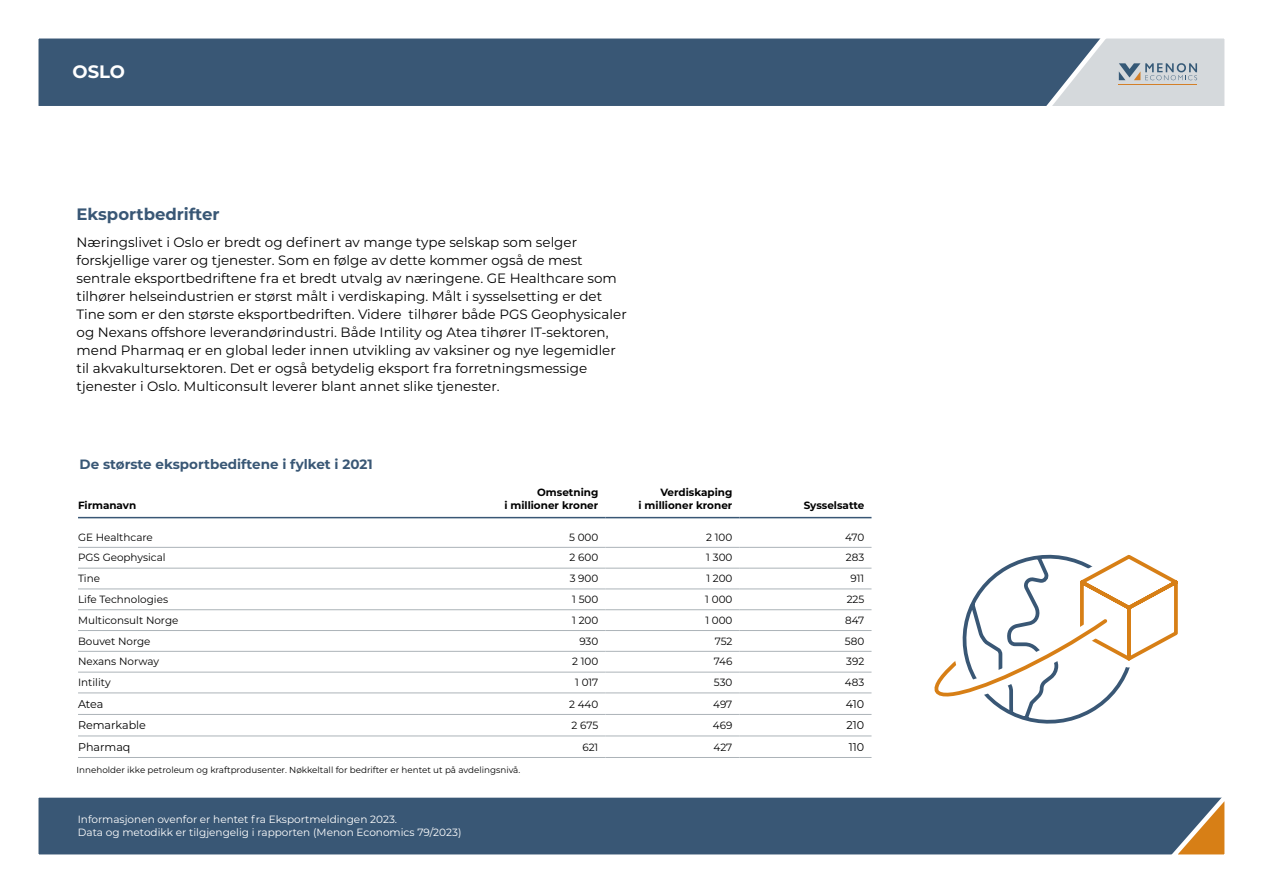
<style>
.page{position:relative;width:1263px;height:893px;background:#fff}
.page>*{position:absolute;margin:0;border:0;box-sizing:border-box;transform-origin:0 0}
.t1{font:700 18px "Montserrat";color:#fff}
.t2{font:700 16.5px "Montserrat";color:#395775}
.t3{font:13.5px/18px "Montserrat";color:#000}
.t4{font:700 13.5px "Montserrat";color:#395775}
.t5{font:11.25px "Montserrat";color:#000}
.t6{font:10.5px "Montserrat";color:#000}
.t7{font:10.5px/12.6px "Montserrat";color:#fff}
.t8{font:700 10.5px/13.5px "Montserrat";color:#000;text-align:right}
.t9{font:8.7px "Montserrat";color:#000}
</style>
<div class="page">
<div style="left:34px;top:793px;width:1195px;height:66px;background:#395775;border:4px solid #fff"></div>
<svg style="left:1166px;top:793px;width:63px;height:66px"></svg>
<div style="left:36px;top:36px;width:1080px;height:72px;background:#395775"></div>
<div style="left:34px;top:34px;width:1085px;height:76px;border:4px solid #fff"></div>
<hr style="left:78px;top:547px;width:340px;height:1px;background:#acb3b8">
<hr style="left:418px;top:547px;width:187px;height:1px;background:#acb3b8">
<hr style="left:605px;top:547px;width:135px;height:1px;background:#acb3b8">
<hr style="left:740px;top:547px;width:131px;height:1px;background:#acb3b8">
<hr style="left:78px;top:568px;width:340px;height:1px;background:#acb3b8">
<hr style="left:418px;top:568px;width:187px;height:1px;background:#acb3b8">
<hr style="left:605px;top:568px;width:135px;height:1px;background:#acb3b8">
<hr style="left:740px;top:568px;width:131px;height:1px;background:#acb3b8">
<hr style="left:78px;top:589px;width:340px;height:1px;background:#acb3b8">
<hr style="left:418px;top:589px;width:187px;height:1px;background:#acb3b8">
<hr style="left:605px;top:589px;width:135px;height:1px;background:#acb3b8">
<hr style="left:740px;top:589px;width:131px;height:1px;background:#acb3b8">
<hr style="left:78px;top:609px;width:340px;height:1px;background:#acb3b8">
<hr style="left:418px;top:609px;width:187px;height:1px;background:#acb3b8">
<hr style="left:605px;top:609px;width:135px;height:1px;background:#acb3b8">
<hr style="left:740px;top:609px;width:131px;height:1px;background:#acb3b8">
<hr style="left:78px;top:630px;width:340px;height:1px;background:#acb3b8">
<hr style="left:418px;top:630px;width:187px;height:1px;background:#acb3b8">
<hr style="left:605px;top:630px;width:135px;height:1px;background:#acb3b8">
<hr style="left:740px;top:630px;width:131px;height:1px;background:#acb3b8">
<hr style="left:78px;top:651px;width:340px;height:1px;background:#acb3b8">
<hr style="left:418px;top:651px;width:187px;height:1px;background:#acb3b8">
<hr style="left:605px;top:651px;width:135px;height:1px;background:#acb3b8">
<hr style="left:740px;top:651px;width:131px;height:1px;background:#acb3b8">
<hr style="left:78px;top:672px;width:340px;height:1px;background:#acb3b8">
<hr style="left:418px;top:672px;width:187px;height:1px;background:#acb3b8">
<hr style="left:605px;top:672px;width:135px;height:1px;background:#acb3b8">
<hr style="left:740px;top:672px;width:131px;height:1px;background:#acb3b8">
<hr style="left:78px;top:692px;width:340px;height:1px;background:#acb3b8">
<hr style="left:418px;top:692px;width:187px;height:1px;background:#acb3b8">
<hr style="left:605px;top:692px;width:135px;height:1px;background:#acb3b8">
<hr style="left:740px;top:692px;width:131px;height:1px;background:#acb3b8">
<hr style="left:78px;top:714px;width:340px;height:1px;background:#acb3b8">
<hr style="left:418px;top:714px;width:187px;height:1px;background:#acb3b8">
<hr style="left:605px;top:714px;width:135px;height:1px;background:#acb3b8">
<hr style="left:740px;top:714px;width:131px;height:1px;background:#acb3b8">
<hr style="left:78px;top:736px;width:340px;height:1px;background:#acb3b8">
<hr style="left:418px;top:736px;width:187px;height:1px;background:#acb3b8">
<hr style="left:605px;top:736px;width:135px;height:1px;background:#acb3b8">
<hr style="left:740px;top:736px;width:131px;height:1px;background:#acb3b8">
<hr style="left:78px;top:757px;width:340px;height:1px;background:#acb3b8">
<hr style="left:418px;top:757px;width:187px;height:1px;background:#acb3b8">
<hr style="left:605px;top:757px;width:135px;height:1px;background:#acb3b8">
<hr style="left:740px;top:757px;width:131px;height:1px;background:#acb3b8">
<hr style="left:78px;top:517px;width:340px;height:1px;background:#395775">
<hr style="left:418px;top:517px;width:187px;height:1px;background:#395775">
<hr style="left:605px;top:517px;width:135px;height:1px;background:#395775">
<hr style="left:740px;top:517px;width:131px;height:1px;background:#395775">
<svg style="left:1038px;top:34px;width:187px;height:76px"></svg>
<hr style="left:1119px;top:84px;width:78px;height:1px;background:#d37f28">
<svg style="left:934px;top:554px;width:244px;height:170px"></svg>
<h1 class="t1" style="left:73px;top:59px;width:54px">OSLO</h1>
<p class="t2" style="left:77px;top:202px;width:145px">Eksportbedrifter</p>
<p class="t3" style="left:77px;top:232px;width:552px">Næringslivet i Oslo er bredt og definert av mange type selskap som selger forskjellige varer og tjenester. Som en følge av dette kommer også de mest sentrale eksportbedriftene fra et bredt utvalg av næringene. GE Healthcare som tilhører helseindustrien er størst målt i verdiskaping. Målt i sysselsetting er det Tine som er den største eksportbedriften. Videre tilhører både PGS Geophysicaler og Nexans offshore leverandørindustri. Både Intility og Atea tihører IT-sektoren, mend Pharmaq er en global leder innen utvikling av vaksiner og nye legemidler til akvakultursektoren. Det er også betydelig eksport fra forretningsmessige tjenester i Oslo. Multiconsult leverer blant annet slike tjenester.</p>
<p class="t4" style="left:80px;top:454px;width:295px">De største eksportbediftene i fylket i 2021</p>
<p class="t8" style="left:78px;top:498px;width:60px">Firmanavn</p>
<p class="t8" style="left:504px;top:485px;width:95px">Omsetning<br>i millioner kroner</p>
<p class="t8" style="left:638px;top:485px;width:95px">Verdiskaping<br>i millioner kroner</p>
<p class="t8" style="left:804px;top:498px;width:62px">Sysselsatte</p>
<p class="t6" style="left:78px;top:530px;width:76px">GE Healthcare</p>
<p class="t6" style="left:569px;top:530px;width:31px">5 000</p>
<p class="t6" style="left:706px;top:530px;width:28px">2 100</p>
<p class="t6" style="left:845px;top:530px;width:21px">470</p>
<p class="t6" style="left:78px;top:550px;width:89px">PGS Geophysical</p>
<p class="t6" style="left:570px;top:550px;width:30px">2 600</p>
<p class="t6" style="left:706px;top:550px;width:28px">1 300</p>
<p class="t6" style="left:846px;top:550px;width:20px">283</p>
<p class="t6" style="left:78px;top:571px;width:23px">Tine</p>
<p class="t6" style="left:570px;top:571px;width:30px">3 900</p>
<p class="t6" style="left:706px;top:571px;width:28px">1 200</p>
<p class="t6" style="left:850px;top:571px;width:15px">911</p>
<p class="t6" style="left:78px;top:592px;width:92px">Life Technologies</p>
<p class="t6" style="left:572px;top:592px;width:28px">1 500</p>
<p class="t6" style="left:705px;top:592px;width:29px">1 000</p>
<p class="t6" style="left:847px;top:592px;width:19px">225</p>
<p class="t6" style="left:78px;top:613px;width:102px">Multiconsult Norge</p>
<p class="t6" style="left:572px;top:613px;width:28px">1 200</p>
<p class="t6" style="left:705px;top:613px;width:29px">1 000</p>
<p class="t6" style="left:845px;top:613px;width:21px">847</p>
<p class="t6" style="left:78px;top:634px;width:74px">Bouvet Norge</p>
<p class="t6" style="left:579px;top:634px;width:20px">930</p>
<p class="t6" style="left:715px;top:634px;width:19px">752</p>
<p class="t6" style="left:845px;top:634px;width:21px">580</p>
<p class="t6" style="left:78px;top:654px;width:82px">Nexans Norway</p>
<p class="t6" style="left:572px;top:654px;width:28px">2 100</p>
<p class="t6" style="left:714px;top:654px;width:20px">746</p>
<p class="t6" style="left:846px;top:654px;width:20px">392</p>
<p class="t6" style="left:78px;top:675px;width:34px">Intility</p>
<p class="t6" style="left:575px;top:675px;width:25px">1 017</p>
<p class="t6" style="left:714px;top:675px;width:20px">530</p>
<p class="t6" style="left:845px;top:675px;width:21px">483</p>
<p class="t5" style="left:78px;top:696px;width:27px">Atea</p>
<p class="t6" style="left:569px;top:697px;width:31px">2 440</p>
<p class="t6" style="left:713px;top:697px;width:21px">497</p>
<p class="t5" style="left:846px;top:696px;width:20px">410</p>
<p class="t5" style="left:78px;top:717px;width:69px">Remarkable</p>
<p class="t6" style="left:572px;top:718px;width:28px">2 675</p>
<p class="t6" style="left:713px;top:718px;width:21px">469</p>
<p class="t5" style="left:846px;top:717px;width:19px">210</p>
<p class="t5" style="left:78px;top:739px;width:54px">Pharmaq</p>
<p class="t6" style="left:582px;top:740px;width:17px">621</p>
<p class="t6" style="left:714px;top:740px;width:20px">427</p>
<p class="t5" style="left:849px;top:739px;width:17px">110</p>
<p class="t9" style="left:77px;top:764px;width:445px">Inneholder ikke petroleum og kraftprodusenter. Nøkkeltall for bedrifter er hentet ut på avdelingsnivå.</p>
<p class="t7" style="left:78px;top:813px;width:385px">Informasjonen ovenfor er hentet fra Eksportmeldingen 2023.<br>Data og metodikk er tilgjengelig i rapporten (Menon Economics 79/2023)</p>
</div>
